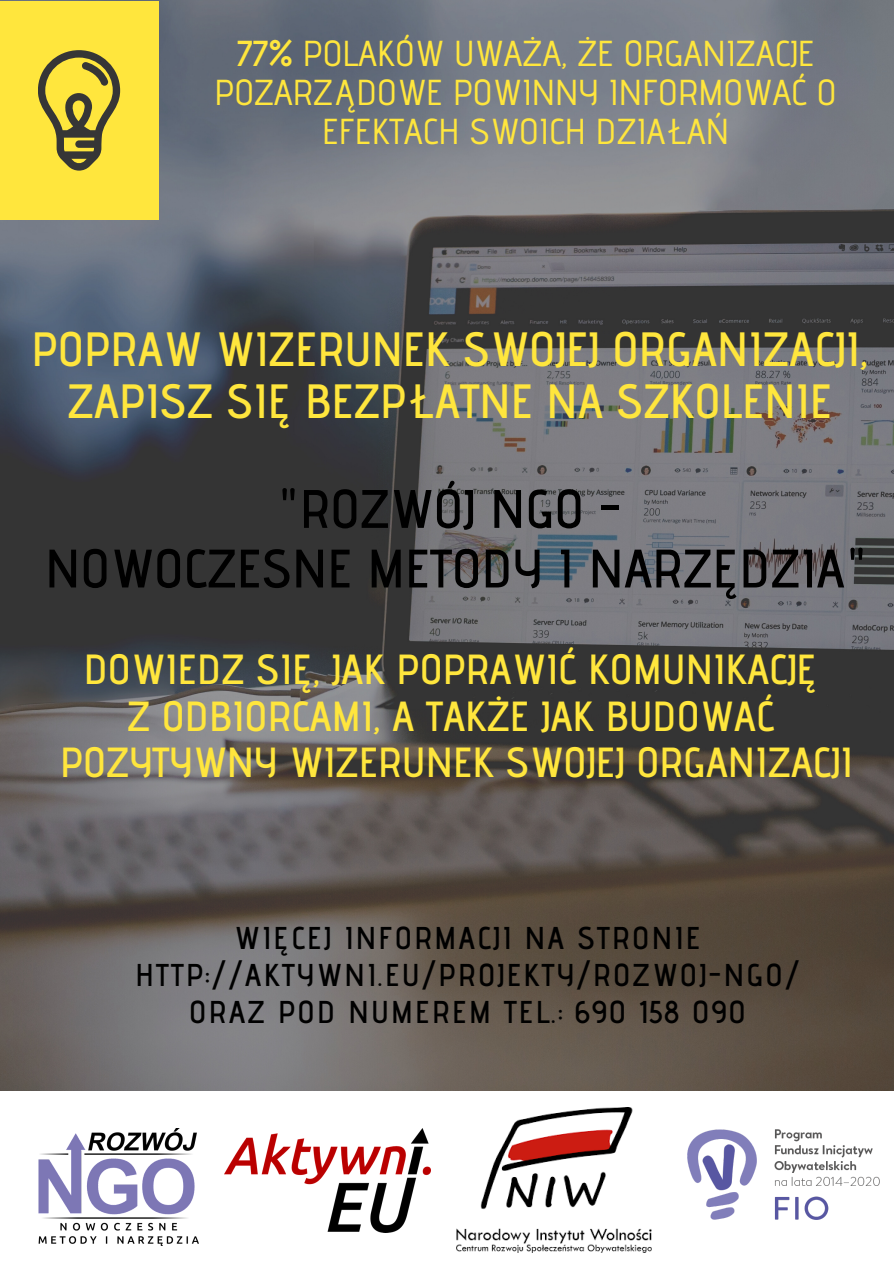
<style>
.page{position:relative;width:894px;height:1264px;background:#fff}
.page>*{position:absolute;margin:0;border:0;box-sizing:border-box;transform-origin:0 0}
.t1{font:600 54px/59.6px "Advent Pro";color:#000;text-align:center}
.t2{font:600 48px/52.2px "Advent Pro";color:#ffe63d;text-align:center}
.t3{font:600 42px/46.5px "Advent Pro";color:#ffe63d;text-align:center}
.t4{font:500 36px/39.2px "Advent Pro";color:#ffe63d;text-align:center}
.t5{font:600 31.5px/37.2px "Advent Pro";letter-spacing:.07em;color:#000;text-align:center}
.s1{font-weight:600}
</style>
<div class="page">
<img style="left:0;top:1px;width:893px;height:1089px">
<div style="left:0;top:1px;width:159px;height:218px;background:#ffe63d"></div>
<svg style="left:38px;top:50px;width:82px;height:121px"></svg>
<img style="left:224px;top:1128px;width:206px;height:104px">
<img style="left:38px;top:1128px;width:160px;height:117px">
<img style="left:456px;top:1107px;width:195px;height:145px">
<img style="left:659px;top:1049px;width:234px;height:171px">
<p class="t4" style="left:214px;top:33px;width:623px"><span class="s1">77%</span> POLAKÓW UWAŻA, ŻE ORGANIZACJE<br>POZARZĄDOWE POWINNY INFORMOWAĆ O<br>EFEKTACH SWOICH DZIAŁAŃ</p>
<p class="t2" style="left:31px;top:322px;width:838px">POPRAW WIZERUNEK SWOJEJ ORGANIZACJI,<br>ZAPISZ SIĘ BEZPŁATNE NA SZKOLENIE</p>
<p class="t1" style="left:45px;top:478px;width:823px">"ROZWÓJ NGO -<br>NOWOCZESNE METODY I NARZĘDZIA"</p>
<p class="t3" style="left:60px;top:645px;width:794px">DOWIEDZ SIĘ, JAK POPRAWIĆ KOMUNIKACJĘ<br>Z ODBIORCAMI, A TAKŻE JAK BUDOWAĆ<br>POZYTYWNY WIZERUNEK SWOJEJ ORGANIZACJI</p>
<p class="t5" style="left:135px;top:918px;width:665px">WIĘCEJ INFORMACJI NA STRONIE<br>HTTP://AKTYWNI.EU/PROJEKTY/ROZWOJ-NGO/<br>ORAZ POD NUMEREM TEL.: 690 158 090</p>
</div>
